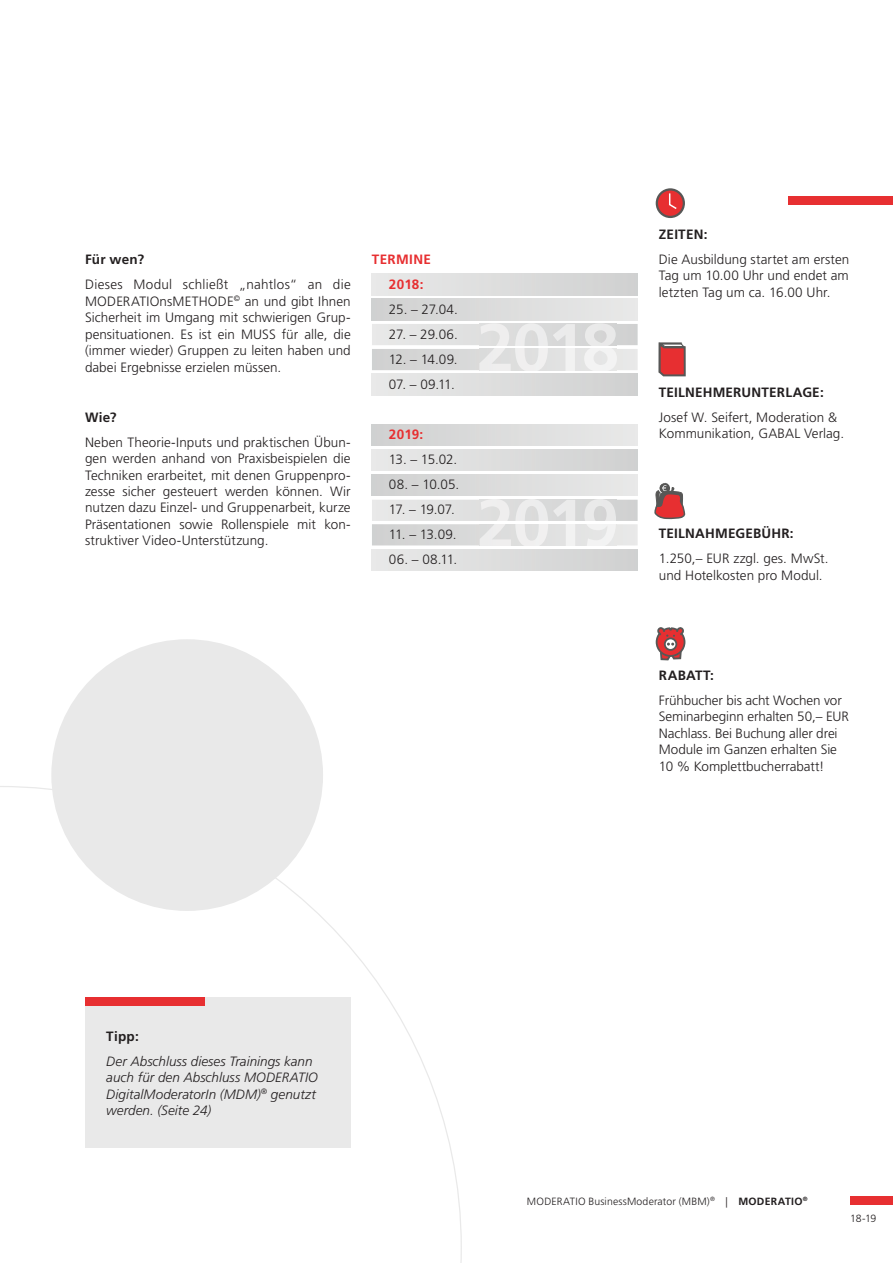
<style>
.page{position:relative;width:893px;height:1263px;background:#fff}
.page>*{position:absolute;margin:0;border:0;box-sizing:border-box;transform-origin:0 0}
.t1{font:300 13.5px/16.5px "Frutiger LT Std";color:#231f20;text-align:justify}
.t2{font:italic 300 13.5px/16.5px "Frutiger LT Std";color:#231f20}
.t3{font:700 13.5px "Frutiger LT Std";letter-spacing:.015em;color:#231f20}
.t4{font:700 13.5px/25px "Frutiger LT Std";letter-spacing:.025em;color:#e72f31}
.t5{font:300 10.5px "Frutiger LT Std";letter-spacing:.015em;color:#231f20}
.s1{font-weight:700}
</style>
<div class="page">
<div style="left:51px;top:639px;width:272px;height:272px;background:#e9e9e9;border-radius:50%"></div>
<svg style="left:0;top:786px;width:462px;height:477px"></svg>
<svg style="left:657px;top:189px;width:27px;height:28px"></svg>
<div style="left:656px;top:188px;width:29px;height:30px;border:2px solid #575756;border-radius:50%"></div>
<svg style="left:668px;top:192px;width:10px;height:19px"></svg>
<svg style="left:655px;top:627px;width:31px;height:34px"></svg>
<svg style="left:658px;top:342px;width:28px;height:35px"></svg>
<svg style="left:654px;top:482px;width:31px;height:38px"></svg>
<div style="left:372px;top:274px;width:266px;height:21px;background:#dcdddd"></div>
<div style="left:372px;top:449px;width:266px;height:22px;background:#dcdddd"></div>
<div style="left:372px;top:299px;width:266px;height:21px;background:#dcdddd"></div>
<div style="left:372px;top:549px;width:266px;height:21px;background:#dcdddd"></div>
<div style="left:372px;top:474px;width:266px;height:21px;background:#dcdddd"></div>
<div style="left:372px;top:374px;width:266px;height:21px;background:#dcdddd"></div>
<div style="left:372px;top:424px;width:266px;height:22px;background:#dcdddd"></div>
<div style="left:788px;top:196px;width:105px;height:8px;background:#e72f31"></div>
<div style="left:85px;top:998px;width:266px;height:150px;background:#e9e9e9"></div>
<div style="left:85px;top:998px;width:119px;height:8px;background:#e72f31"></div>
<svg style="left:372px;top:500px;width:266px;height:45px"></svg>
<svg style="left:372px;top:324px;width:266px;height:46px"></svg>
<div style="left:850px;top:1197px;width:43px;height:8px;background:#e72f31"></div>
<p class="t3" style="left:85px;top:252px;width:61px">Für wen?</p>
<p class="t1" style="left:85px;top:277px;width:267px">Dieses Modul schließt „nahtlos“ an die MODERATIOnsMETHODE<sup>©</sup> an und gibt Ihnen Sicherheit im Umgang mit schwierigen Grup&shy;pensituationen. Es ist ein MUSS für alle, die (immer wieder) Gruppen zu leiten haben und dabei Ergebnisse erzielen müssen.</p>
<p class="t3" style="left:85px;top:409px;width:33px">Wie?</p>
<p class="t1" style="left:85px;top:434px;width:267px">Neben Theorie-Inputs und praktischen Übun&shy;gen werden anhand von Praxisbeispielen die Techniken erarbeitet, mit denen Gruppenpro&shy;zesse sicher gesteuert werden können. Wir nutzen dazu Einzel- und Gruppenarbeit, kurze Präsentationen sowie Rollenspiele mit kon&shy;struktiver Video-Unterstützung.</p>
<p class="t4" style="left:389px;top:247px;width:44px;text-indent:-17px">TERMINE<br>2018:</p>
<p class="t1" style="left:389px;top:302px;width:70px">25. – 27.04.</p>
<p class="t1" style="left:389px;top:327px;width:70px">27. – 29.06.</p>
<p class="t1" style="left:389px;top:352px;width:70px">12. – 14.09.</p>
<p class="t1" style="left:389px;top:377px;width:67px">07. – 09.11.</p>
<p class="t4" style="left:389px;top:422px;width:36px">2019:</p>
<p class="t1" style="left:389px;top:452px;width:70px">13. – 15.02.</p>
<p class="t1" style="left:389px;top:477px;width:72px">08. – 10.05.</p>
<p class="t1" style="left:389px;top:502px;width:67px">17. – 19.07.</p>
<p class="t1" style="left:389px;top:527px;width:69px">11. – 13.09.</p>
<p class="t1" style="left:389px;top:552px;width:70px">06. – 08.11.</p>
<p class="t3" style="left:659px;top:226px;width:50px">ZEITEN:</p>
<p class="t1" style="left:659px;top:252px;width:192px">Die Ausbildung startet am ersten Tag um 10.00 Uhr und endet am letzten Tag um ca. 16.00 Uhr.</p>
<p class="t3" style="left:659px;top:384px;width:166px">TEILNEHMERUNTERLAGE:</p>
<p class="t1" style="left:659px;top:409px;width:187px">Josef W. Seifert, Moderation &amp;<br>Kommunikation, GABAL Verlag.</p>
<p class="t3" style="left:659px;top:526px;width:136px">TEILNAHMEGEBÜHR:</p>
<p class="t1" style="left:659px;top:551px;width:171px">1.250,– EUR zzgl. ges. MwSt. und Hotelkosten pro Modul.</p>
<p class="t3" style="left:659px;top:667px;width:56px">RABATT:</p>
<p class="t1" style="left:659px;top:692px;width:192px;text-align:left">Frühbucher bis acht Wochen vor<br>Seminarbeginn erhalten 50,– EUR<br>Nachlass. Bei Buchung aller drei<br>Module im Ganzen erhalten Sie<br>10 % Komplettbucherrabatt!</p>
<p class="t3" style="left:106px;top:1028px;width:34px">Tipp:</p>
<p class="t2" style="left:106px;top:1053px;width:213px">Der Abschluss dieses Trainings kann auch für den Abschluss MODERATIO<br>DigitalModeratorIn (MDM)<sup>®</sup> genutzt werden. (Seite 24)</p>
<p class="t5" style="left:527px;top:1196px;width:282px">MODERATIO BusinessModerator (MBM)<sup>®</sup> | <span class="s1">MODERATIO</span><sup>®</sup></p>
<p class="t5" style="left:850px;top:1213px;width:28px">18-19</p>
</div>
